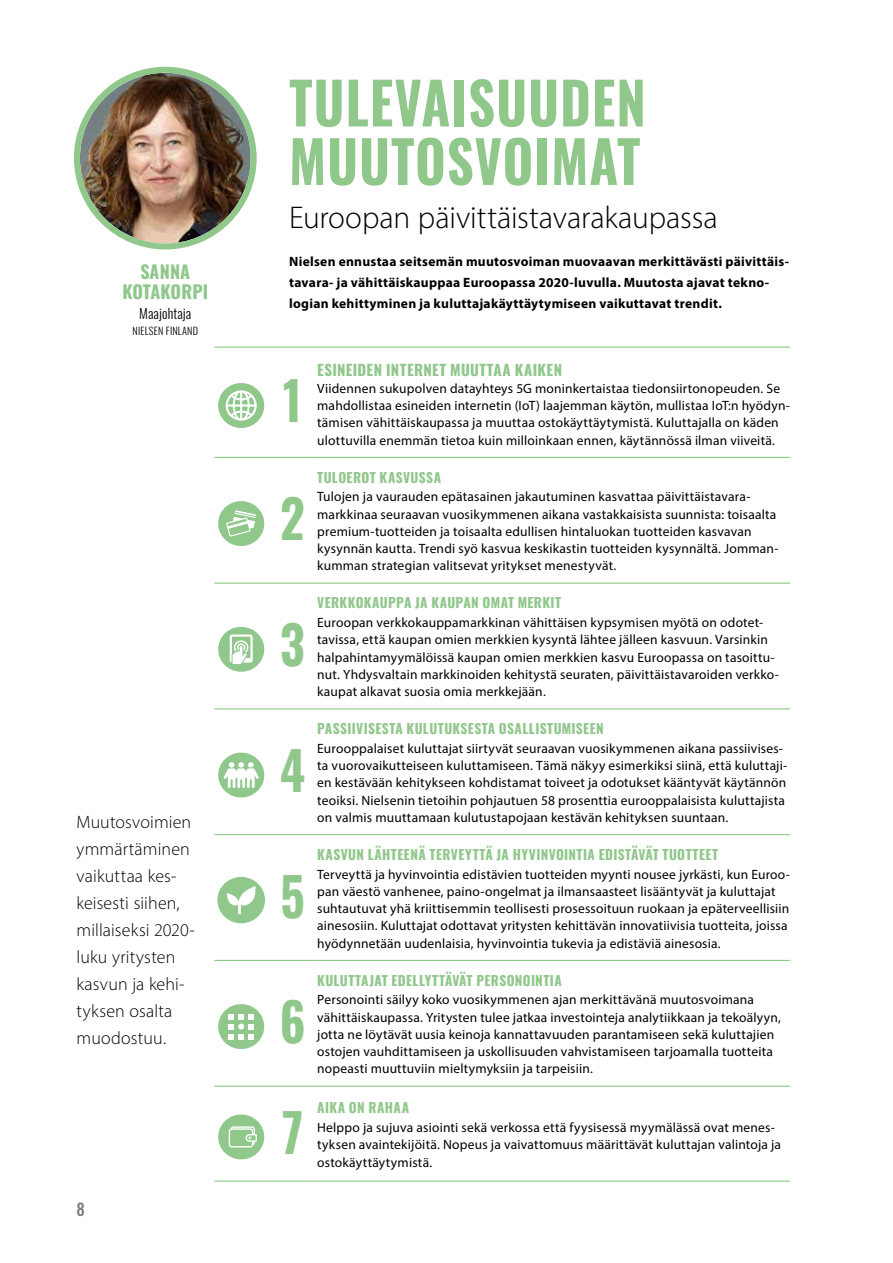
<style>
.page{position:relative;width:893px;height:1263px;background:#fff}
.page>*{position:absolute;margin:0;border:0;box-sizing:border-box;transform-origin:0 0}
.t1{font:700 57.75px/58.5px "Oswald";letter-spacing:.02em;color:#90c78b;scale:.91 1}
.t2{font:700 52.8px "Oswald";color:#90c78b;scale:.91 1}
.t3{font:300 31.5px "Myriad Pro";color:#000}
.t4{font:300 18px/27px "Myriad Pro";letter-spacing:.005em;color:#000}
.t5{font:700 18px/20.4px "Oswald";letter-spacing:.01em;color:#90c78b;text-align:center}
.t6{font:500 16.5px "Oswald";color:#7a818a}
.t7{font:700 15px "Oswald";letter-spacing:.025em;color:#90c78b}
.t8{font:300 13.65px "Oswald";letter-spacing:.01em;color:#000}
.t9{font:13.5px/17.2px "Myriad Pro";letter-spacing:.015em;color:#000}
.t10{font:700 13.5px/21px "Myriad Pro";letter-spacing:.02em;color:#000}
.t11{font:700 13.5px "Oswald";letter-spacing:.03em;color:#90c78b}
.t12{font:300 10.2px "Oswald";letter-spacing:.02em;color:#000}
</style>
<div class="page">
<hr style="left:214px;top:346px;width:54px;height:2px;background:#90c78b">
<hr style="left:268px;top:346px;width:49px;height:2px;background:#90c78b">
<hr style="left:317px;top:346px;width:473px;height:2px;background:#90c78b">
<hr style="left:214px;top:457px;width:54px;height:1px;background:#90c78b">
<hr style="left:268px;top:457px;width:49px;height:1px;background:#90c78b">
<hr style="left:317px;top:457px;width:473px;height:1px;background:#90c78b">
<hr style="left:214px;top:583px;width:54px;height:1px;background:#90c78b">
<hr style="left:268px;top:583px;width:49px;height:1px;background:#90c78b">
<hr style="left:317px;top:583px;width:473px;height:1px;background:#90c78b">
<hr style="left:214px;top:708px;width:54px;height:1px;background:#90c78b">
<hr style="left:268px;top:708px;width:49px;height:1px;background:#90c78b">
<hr style="left:317px;top:708px;width:473px;height:1px;background:#90c78b">
<hr style="left:214px;top:834px;width:54px;height:1px;background:#90c78b">
<hr style="left:268px;top:834px;width:49px;height:1px;background:#90c78b">
<hr style="left:317px;top:834px;width:473px;height:1px;background:#90c78b">
<hr style="left:214px;top:960px;width:54px;height:1px;background:#90c78b">
<hr style="left:268px;top:960px;width:49px;height:1px;background:#90c78b">
<hr style="left:317px;top:960px;width:473px;height:1px;background:#90c78b">
<hr style="left:214px;top:1085px;width:54px;height:2px;background:#90c78b">
<hr style="left:268px;top:1085px;width:49px;height:2px;background:#90c78b">
<hr style="left:317px;top:1085px;width:473px;height:2px;background:#90c78b">
<hr style="left:214px;top:1180px;width:54px;height:2px;background:#90c78b">
<hr style="left:268px;top:1180px;width:49px;height:2px;background:#90c78b">
<hr style="left:317px;top:1180px;width:473px;height:2px;background:#90c78b">
<svg style="left:218px;top:383px;width:46px;height:45px"></svg>
<svg style="left:218px;top:501px;width:47px;height:45px"></svg>
<svg style="left:218px;top:626px;width:47px;height:46px"></svg>
<svg style="left:218px;top:752px;width:47px;height:46px"></svg>
<div style="left:217px;top:877px;width:48px;height:46px;background:#90c78b;border-radius:50%"></div>
<svg style="left:227px;top:886px;width:29px;height:28px"></svg>
<svg style="left:218px;top:1004px;width:47px;height:45px"></svg>
<svg style="left:218px;top:1114px;width:47px;height:46px"></svg>
<img style="left:80px;top:73px;width:171px;height:170px;border-radius:85px">
<div style="left:74px;top:67px;width:183px;height:182px;border:6px solid #90c78b;border-radius:50%"></div>
<h3 class="t5" style="left:122px;top:262px;width:87px">SANNA<br>KOTAKORPI</h3>
<p class="t8" style="left:139px;top:302px;width:54px">Maajohtaja</p>
<p class="t12" style="left:133px;top:321px;width:67px">NIELSEN FINLAND</p>
<h3 class="t4" style="left:77px;top:808px;width:120px">Muutosvoimien ymmärtäminen vaikuttaa kes&shy;keisesti siihen, millaiseksi 2020- luku yritysten kasvun ja kehi&shy;tyksen osalta muodostuu.</h3>
<p class="t6" style="left:77px;top:1200px;width:10px">8</p>
<h1 class="t1" style="left:289px;top:77px;width:393px">TULEVAISUUDEN<br>MUUTOSVOIMAT</h1>
<h3 class="t3" style="left:289px;top:198px;width:430px">Euroopan päivittäistavarakaupassa</h3>
<p class="t10" style="left:289px;top:250px;width:501px">Nielsen ennustaa seitsemän muutosvoiman muovaavan merkittävästi päivittäis&shy;tavara- ja vähittäiskauppaa Euroopassa 2020-luvulla. Muutosta ajavat tekno&shy;logian kehittyminen ja kuluttajakäyttäytymiseen vaikuttavat trendit.</p>
<h2 class="t2" style="left:283px;top:373px;width:22px">1</h2>
<h2 class="t2" style="left:280px;top:491px;width:29px">2</h2>
<h2 class="t2" style="left:280px;top:617px;width:29px">3</h2>
<h2 class="t2" style="left:280px;top:743px;width:29px">4</h2>
<h2 class="t2" style="left:280px;top:868px;width:28px">5</h2>
<h2 class="t2" style="left:280px;top:994px;width:30px">6</h2>
<h2 class="t2" style="left:282px;top:1104px;width:25px">7</h2>
<p class="t7" style="left:317px;top:362px;width:246px">ESINEIDEN INTERNET MUUTTAA KAIKEN</p>
<p class="t9" style="left:317px;top:379px;width:474px">Viidennen sukupolven datayhteys 5G moninkertaistaa tiedonsiirtonopeuden. Se mahdollistaa esineiden internetin (IoT) laajemman käytön, mullistaa IoT:n hyödyn&shy;tämisen vähittäiskaupassa ja muuttaa ostokäyttäytymistä. Kuluttajalla on käden ulottuvilla enemmän tietoa kuin milloinkaan ennen, käytännössä ilman viiveitä.</p>
<p class="t11" style="left:317px;top:470px;width:125px">TULOEROT KASVUSSA</p>
<p class="t9" style="left:317px;top:488px;width:463px">Tulojen ja vaurauden epätasainen jakautuminen kasvattaa päivittäistavara&shy;markkinaa seuraavan vuosikymmenen aikana vastakkaisista suunnista: toisaalta premium-tuotteiden ja toisaalta edullisen hintaluokan tuotteiden kasvavan kysynnän kautta. Trendi syö kasvua keskikastin tuotteiden kysynnältä. Jomman&shy;kumman strategian valitsevat yritykset menestyvät.</p>
<p class="t11" style="left:317px;top:596px;width:245px">VERKKOKAUPPA JA KAUPAN OMAT MERKIT</p>
<p class="t9" style="left:317px;top:614px;width:463px">Euroopan verkkokauppamarkkinan vähittäisen kypsymisen myötä on odotet&shy;tavissa, että kaupan omien merkkien kysyntä lähtee jälleen kasvuun. Varsinkin halpahintamyymälöissä kaupan omien merkkien kasvu Euroopassa on tasoittu&shy;nut. Yhdysvaltain markkinoiden kehitystä seuraten, päivittäistavaroiden verkko&shy;kaupat alkavat suosia omia merkkejään.</p>
<p class="t11" style="left:317px;top:722px;width:288px">PASSIIVISESTA KULUTUKSESTA OSALLISTUMISEEN</p>
<p class="t9" style="left:317px;top:739px;width:472px">Eurooppalaiset kuluttajat siirtyvät seuraavan vuosikymmenen aikana passiivises&shy;ta vuorovaikutteiseen kuluttamiseen. Tämä näkyy esimerkiksi siinä, että kuluttaji&shy;en kestävään kehitykseen kohdistamat toiveet ja odotukset kääntyvät käytännön teoiksi. Nielsenin tietoihin pohjautuen 58 prosenttia eurooppalaisista kuluttajista on valmis muuttamaan kulutustapojaan kestävän kehityksen suuntaan.</p>
<p class="t11" style="left:317px;top:847px;width:403px">KASVUN LÄHTEENÄ TERVEYTTÄ JA HYVINVOINTIA EDISTÄVÄT TUOTTEET</p>
<p class="t9" style="left:317px;top:865px;width:474px">Terveyttä ja hyvinvointia edistävien tuotteiden myynti nousee jyrkästi, kun Euroo&shy;pan väestö vanhenee, paino-ongelmat ja ilmansaasteet lisääntyvät ja kuluttajat suhtautuvat yhä kriittisemmin teollisesti prosessoituun ruokaan ja epäterveellisiin ainesosiin. Kuluttajat odottavat yritysten kehittävän innovatiivisia tuotteita, joissa hyödynnetään uudenlaisia, hyvinvointia tukevia ja edistäviä ainesosia.</p>
<p class="t11" style="left:317px;top:973px;width:246px">KULUTTAJAT EDELLYTTÄVÄT PERSONOINTIA</p>
<p class="t9" style="left:317px;top:991px;width:465px">Personointi säilyy koko vuosikymmenen ajan merkittävänä muutosvoimana vähittäiskaupassa. Yritysten tulee jatkaa investointeja analytiikkaan ja tekoälyyn, jotta ne löytävät uusia keinoja kannattavuuden parantamiseen sekä kuluttajien ostojen vauhdittamiseen ja uskollisuuden vahvistamiseen tarjoamalla tuotteita nopeasti muuttuviin mieltymyksiin ja tarpeisiin.</p>
<p class="t11" style="left:317px;top:1101px;width:93px">AIKA ON RAHAA</p>
<p class="t9" style="left:317px;top:1119px;width:465px">Helppo ja sujuva asiointi sekä verkossa että fyysisessä myymälässä ovat menes&shy;tyksen avaintekijöitä. Nopeus ja vaivattomuus määrittävät kuluttajan valintoja ja ostokäyttäytymistä.</p>
</div>
